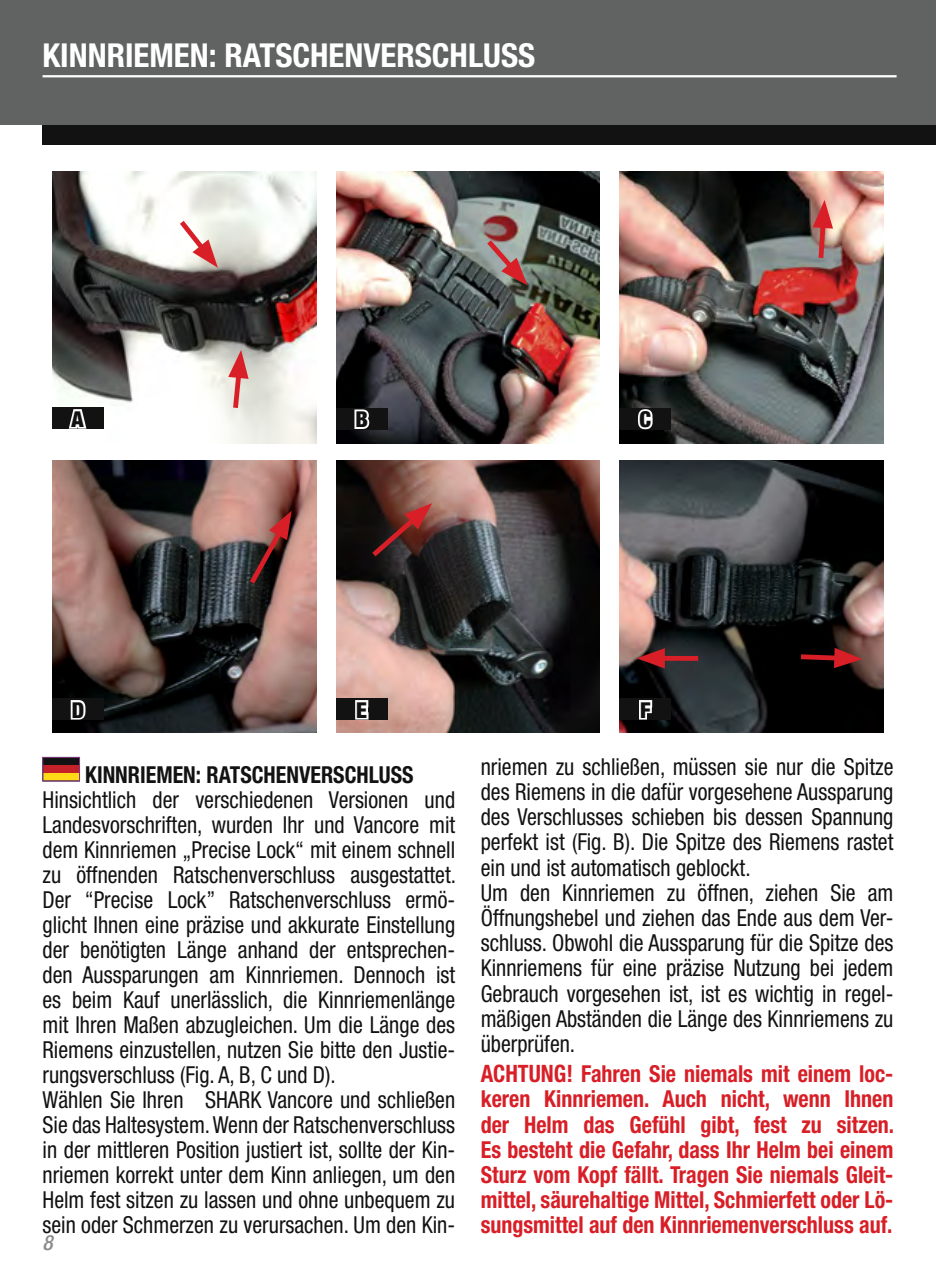
<style>
.page{position:relative;width:936px;height:1276px;background:#fff}
.page>*{position:absolute;margin:0;border:0;box-sizing:border-box;transform-origin:0 0}
.t1{font:700 condensed 33px "Helvetica Neue";color:#fff}
.t2{font:condensed 23.4px/24.9px "Helvetica Neue";color:#121212;scale:.94 1}
.t3{font:700 condensed 23.4px/25.2px "Helvetica Neue";color:#d81f27;text-align:justify;scale:.94 1}
.t4{font:700 condensed 23.4px "Helvetica Neue";color:#121212;scale:.94 1}
.t5{font:900 condensed 21.9px "Helvetica Neue";color:#121212}
.t6{font:italic 500 condensed 21px "Helvetica Neue";color:#888a8a}
.s1{font-size:24px}
</style>
<div class="page">
<div style="left:43px;top:85px;width:892px;height:60px;background:#121212"></div>
<div style="left:0;top:0;width:935px;height:125px;background:#606362"></div>
<img style="left:52px;top:171px;width:264px;height:272px">
<div style="left:52px;top:407px;width:51px;height:22px;background:#121212"></div>
<svg style="left:66px;top:366px;width:23px;height:64px"></svg>
<svg style="left:175px;top:215px;width:43px;height:53px"></svg>
<svg style="left:228px;top:350px;width:20px;height:63px"></svg>
<img style="left:336px;top:171px;width:264px;height:272px">
<div style="left:336px;top:408px;width:51px;height:21px;background:#121212"></div>
<svg style="left:352px;top:407px;width:20px;height:25px"></svg>
<img style="left:619px;top:171px;width:264px;height:272px">
<div style="left:619px;top:408px;width:51px;height:21px;background:#121212"></div>
<svg style="left:635px;top:406px;width:20px;height:26px"></svg>
<img style="left:52px;top:460px;width:264px;height:273px">
<div style="left:52px;top:698px;width:51px;height:22px;background:#121212"></div>
<svg style="left:69px;top:700px;width:19px;height:23px"></svg>
<svg style="left:245px;top:510px;width:47px;height:79px;background:#794946"></svg>
<img style="left:336px;top:460px;width:264px;height:273px">
<div style="left:336px;top:698px;width:51px;height:22px;background:#121212"></div>
<svg style="left:353px;top:700px;width:17px;height:21px"></svg>
<svg style="left:367px;top:503px;width:65px;height:58px;background:#512320"></svg>
<img style="left:619px;top:460px;width:264px;height:273px">
<div style="left:619px;top:698px;width:51px;height:22px;background:#121212"></div>
<svg style="left:637px;top:700px;width:17px;height:21px"></svg>
<svg style="left:796px;top:648px;width:66px;height:20px"></svg>
<div style="left:655px;top:656px;width:43px;height:5px;background:#d81f27"></div>
<svg style="left:636px;top:648px;width:29px;height:20px"></svg>
<svg style="left:482px;top:235px;width:45px;height:50px;background:#997876"></svg>
<svg style="left:812px;top:200px;width:21px;height:63px"></svg>
<hr style="left:43px;top:75px;width:853px;height:2px;background:#fff">
<div style="left:43px;top:757px;width:37px;height:24px;background:#c52128"></div>
<div style="left:43px;top:773px;width:37px;height:8px;background:#feda17"></div>
<div style="left:43px;top:757px;width:37px;height:8px;background:#121212"></div>
<div style="left:43px;top:757px;width:37px;height:24px;border:1px solid #883b85"></div>
<h1 class="t1" style="left:43px;top:35px;width:476px">Kinnriemen: Ratschenverschluss</h1>
<p class="t5" style="left:71px;top:405px;width:14px">A</p>
<p class="t5" style="left:355px;top:406px;width:14px">B</p>
<p class="t5" style="left:639px;top:406px;width:13px">C</p>
<p class="t5" style="left:72px;top:696px;width:14px">D</p>
<p class="t5" style="left:356px;top:696px;width:12px">E</p>
<p class="t5" style="left:640px;top:696px;width:12px">F</p>
<p class="t4" style="left:85px;top:760px;width:338px">Kinnriemen: Ratschenverschluss</p>
<p class="t2" style="left:42px;top:787px;width:441px">Hinsichtlich der verschiedenen Versionen und Landesvorschriften, wurden Ihr und Vancore mit dem Kinnriemen „Precise Lock“ mit einem schnell zu öffnenden Ratschenverschluss ausgestattet.<br>Der “Precise Lock” Ratschenverschluss ermö&shy;glicht Ihnen eine präzise und akkurate Einstellung der benötigten Länge anhand der entsprechen&shy;den Aussparungen am Kinnriemen. Dennoch ist es beim Kauf unerlässlich, die Kinnriemenlänge mit Ihren Maßen abzugleichen. Um die Länge des Riemens einzustellen, nutzen Sie bitte den Justie&shy;rungsverschluss (Fig. A, B, C und D).<br>Wählen Sie Ihren SHARK Vancore und schließen Sie das Haltesystem. Wenn der Ratschenverschluss in der mittleren Position justiert ist, sollte der Kin&shy;nriemen korrekt unter dem Kinn anliegen, um den Helm fest sitzen zu lassen und ohne unbequem zu sein oder Schmerzen zu verursachen. Um den Kin-</p>
<p class="t6" style="left:43px;top:1230px;width:12px">8</p>
<p class="t2" style="left:480px;top:753px;width:440px">nriemen zu schließen, müssen sie nur die Spitze des Riemens in die dafür vorgesehene Aussparung des Verschlusses schieben bis dessen Spannung perfekt ist (Fig. B). Die Spitze des Riemens rastet ein und ist automatisch geblockt.<br>Um den Kinnriemen zu öffnen, ziehen Sie am Öffnungshebel und ziehen das Ende aus dem Ver&shy;schluss. Obwohl die Aussparung für die Spitze des Kinnriemens für eine präzise Nutzung bei jedem Gebrauch vorgesehen ist, ist es wichtig in regel&shy;mäßigen Abständen die Länge des Kinnriemens zu überprüfen.</p>
<p class="t3" style="left:480px;top:1061px;width:441px"><span class="s1">Achtung!</span> Fahren Sie niemals mit einem loc&shy;keren Kinnriemen. Auch nicht, wenn Ihnen der Helm das Gefühl gibt, fest zu sitzen.<br>Es besteht die Gefahr, dass Ihr Helm bei einem Sturz vom Kopf fällt. Tragen Sie niemals Gleit&shy;mittel, säurehaltige Mittel, Schmierfett oder Lö&shy;sungsmittel auf den Kinnriemenverschluss auf.</p>
</div>
